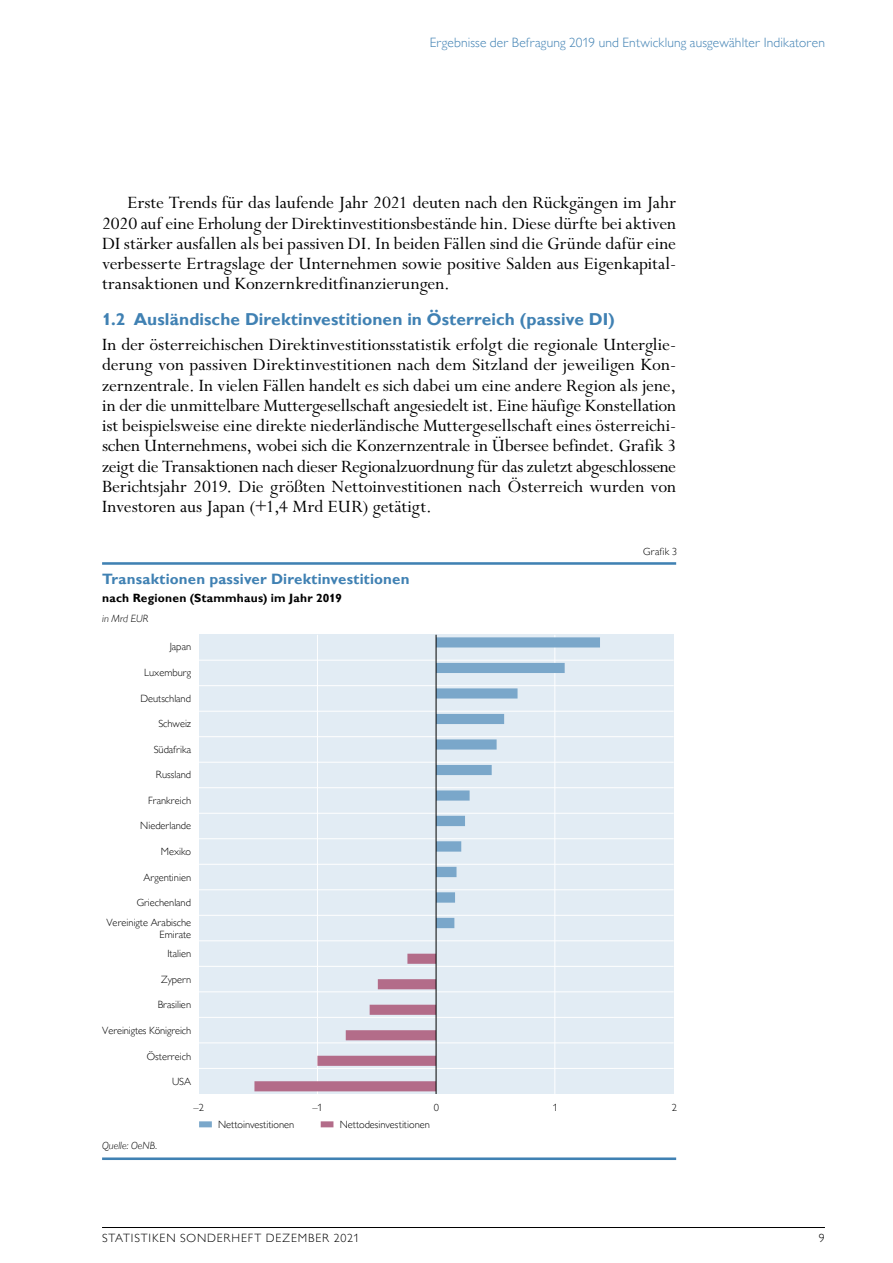
<style>
.page{position:relative;width:893px;height:1263px;background:#fff}
.page>*{position:absolute;margin:0;border:0;box-sizing:border-box;transform-origin:0 0}
.t1{font:19.5px/20.2px "Perpetua Std";color:#000;text-align:justify}
.t2{font:700 17.25px "Gill Sans MT Pro";letter-spacing:.005em;color:#4081b3}
.t3{font:700 15px "Gill Sans MT Pro";letter-spacing:.01em;color:#4081b3}
.t4{font:300 13.5px "Gill Sans MT Pro";letter-spacing:.01em;color:#4081b3}
.t5{font:300 12px "Gill Sans MT Pro";letter-spacing:.075em;color:#000}
.t6{font:700 12px "Gill Sans MT Pro";letter-spacing:.015em;color:#000}
.t7{font:300 10.5px/12px "Gill Sans MT Pro";letter-spacing:-.005em;color:#000;text-align:right}
.t8{font:italic 300 10.5px "Gill Sans MT Pro";letter-spacing:.01em;color:#000}
</style>
<div class="page">
<hr style="left:102px;top:1227px;width:723px;height:1px;background:#000">
<hr style="left:102px;top:562px;width:574px;height:3px;background:#4081b3">
<hr style="left:102px;top:1157px;width:574px;height:3px;background:#4081b3">
<div style="left:199px;top:1121px;width:13px;height:6px;background:#7aa7ca"></div>
<div style="left:321px;top:1121px;width:12px;height:6px;background:#b36c89"></div>
<div style="left:199px;top:635px;width:475px;height:459px;background:#e2ecf4"></div>
<hr style="left:554px;top:635px;width:1px;height:459px;background:#fff">
<hr style="left:317px;top:635px;width:1px;height:459px;background:#fff">
<hr style="left:199px;top:660px;width:475px;height:1px;background:#fff">
<hr style="left:199px;top:685px;width:475px;height:1px;background:#fff">
<hr style="left:199px;top:711px;width:475px;height:1px;background:#fff">
<hr style="left:199px;top:736px;width:475px;height:1px;background:#fff">
<hr style="left:199px;top:762px;width:475px;height:1px;background:#fff">
<hr style="left:199px;top:787px;width:475px;height:1px;background:#fff">
<hr style="left:199px;top:813px;width:475px;height:1px;background:#fff">
<hr style="left:199px;top:838px;width:475px;height:1px;background:#fff">
<hr style="left:199px;top:864px;width:475px;height:1px;background:#fff">
<hr style="left:199px;top:889px;width:475px;height:1px;background:#fff">
<hr style="left:199px;top:915px;width:475px;height:1px;background:#fff">
<hr style="left:199px;top:940px;width:475px;height:1px;background:#fff">
<hr style="left:199px;top:966px;width:475px;height:1px;background:#fff">
<hr style="left:199px;top:991px;width:475px;height:1px;background:#fff">
<hr style="left:199px;top:1017px;width:475px;height:1px;background:#fff">
<hr style="left:199px;top:1042px;width:475px;height:1px;background:#fff">
<hr style="left:199px;top:1068px;width:475px;height:1px;background:#fff">
<svg style="left:254px;top:954px;width:182px;height:137px"></svg>
<svg style="left:437px;top:637px;width:163px;height:291px"></svg>
<hr style="left:436px;top:635px;width:1px;height:459px;background:#000">
<p class="t4" style="left:430px;top:35px;width:397px">Ergebnisse der Befragung 2019 und Entwicklung ausgewählter Indikatoren</p>
<p class="t1" style="left:102px;top:193px;width:576px;text-indent:26px">Erste Trends für das laufende Jahr 2021 deuten nach den Rückgängen im Jahr 2020 auf eine Erholung der Direktinvestitionsbestände hin. Diese dürfte bei aktiven DI stärker ausfallen als bei passiven DI. In beiden Fällen sind die Gründe dafür eine verbesserte Ertragslage der Unternehmen sowie positive Salden aus Eigenkapital&shy;transaktionen und Konzernkreditfinanzierungen.</p>
<p class="t2" style="left:102px;top:308px;width:514px">1.2 Ausländische Direktinvestitionen in Österreich (passive DI)</p>
<p class="t1" style="left:102px;top:335px;width:576px">In der österreichischen Direktinvestitionsstatistik erfolgt die regionale Unterglie&shy;derung von passiven Direktinvestitionen nach dem Sitzland der jeweiligen Kon&shy;zernzentrale. In vielen Fällen handelt es sich dabei um eine andere Region als jene, in der die unmittelbare Muttergesellschaft angesiedelt ist. Eine häufige Konstellation ist beispielsweise eine direkte niederländische Muttergesellschaft eines österreichi&shy;schen Unternehmens, wobei sich die Konzernzentrale in Übersee befindet. Grafik 3 zeigt die Transaktionen nach dieser Regionalzuordnung für das zuletzt abgeschlossene Berichtsjahr 2019. Die größten Nettoinvestitionen nach Österreich wurden von Investoren aus Japan (+1,4 Mrd EUR) getätigt.</p>
<p class="t3" style="left:102px;top:569px;width:309px">Transaktionen passiver Direktinvestitionen</p>
<p class="t6" style="left:102px;top:590px;width:241px">nach Regionen (Stammhaus) im Jahr 2019</p>
<p class="t8" style="left:102px;top:612px;width:48px">in Mrd EUR</p>
<p class="t7" style="left:170px;top:641px;width:23px">Japan</p>
<p class="t7" style="left:144px;top:666px;width:48px">Luxemburg</p>
<p class="t7" style="left:140px;top:692px;width:52px">Deutschland</p>
<p class="t7" style="left:158px;top:717px;width:34px">Schweiz</p>
<p class="t7" style="left:154px;top:743px;width:39px">Südafrika</p>
<p class="t7" style="left:156px;top:768px;width:37px">Russland</p>
<p class="t7" style="left:148px;top:794px;width:44px">Frankreich</p>
<p class="t7" style="left:140px;top:820px;width:52px">Niederlande</p>
<p class="t7" style="left:161px;top:845px;width:32px">Mexiko</p>
<p class="t7" style="left:144px;top:871px;width:49px">Argentinien</p>
<p class="t7" style="left:137px;top:896px;width:56px">Griechenland</p>
<p class="t7" style="left:106px;top:916px;width:86px">Vereinigte Arabische<br>Emirate</p>
<p class="t7" style="left:167px;top:947px;width:25px">Italien</p>
<p class="t7" style="left:161px;top:973px;width:32px">Zypern</p>
<p class="t7" style="left:158px;top:999px;width:35px">Brasilien</p>
<p class="t7" style="left:102px;top:1024px;width:90px">Vereinigtes Königreich</p>
<p class="t7" style="left:147px;top:1050px;width:46px">Österreich</p>
<p class="t7" style="left:172px;top:1075px;width:21px">USA</p>
<p class="t7" style="left:643px;top:546px;width:36px">Grafik 3</p>
<p class="t7" style="left:193px;top:1101px;width:12px">–2</p>
<p class="t7" style="left:312px;top:1101px;width:12px">–1</p>
<p class="t7" style="left:434px;top:1101px;width:7px">0</p>
<p class="t7" style="left:553px;top:1101px;width:7px">1</p>
<p class="t7" style="left:672px;top:1101px;width:7px">2</p>
<p class="t8" style="left:102px;top:1139px;width:57px">Quelle: OeNB.</p>
<p class="t7" style="left:218px;top:1118px;width:78px">Nettoinvestitionen</p>
<p class="t7" style="left:340px;top:1118px;width:92px">Nettodesinvestitionen</p>
<p class="t5" style="left:102px;top:1231px;width:259px">STATISTIKEN SONDERHEFT DEZEMBER 2021</p>
<p class="t5" style="left:819px;top:1231px;width:7px">9</p>
</div>
